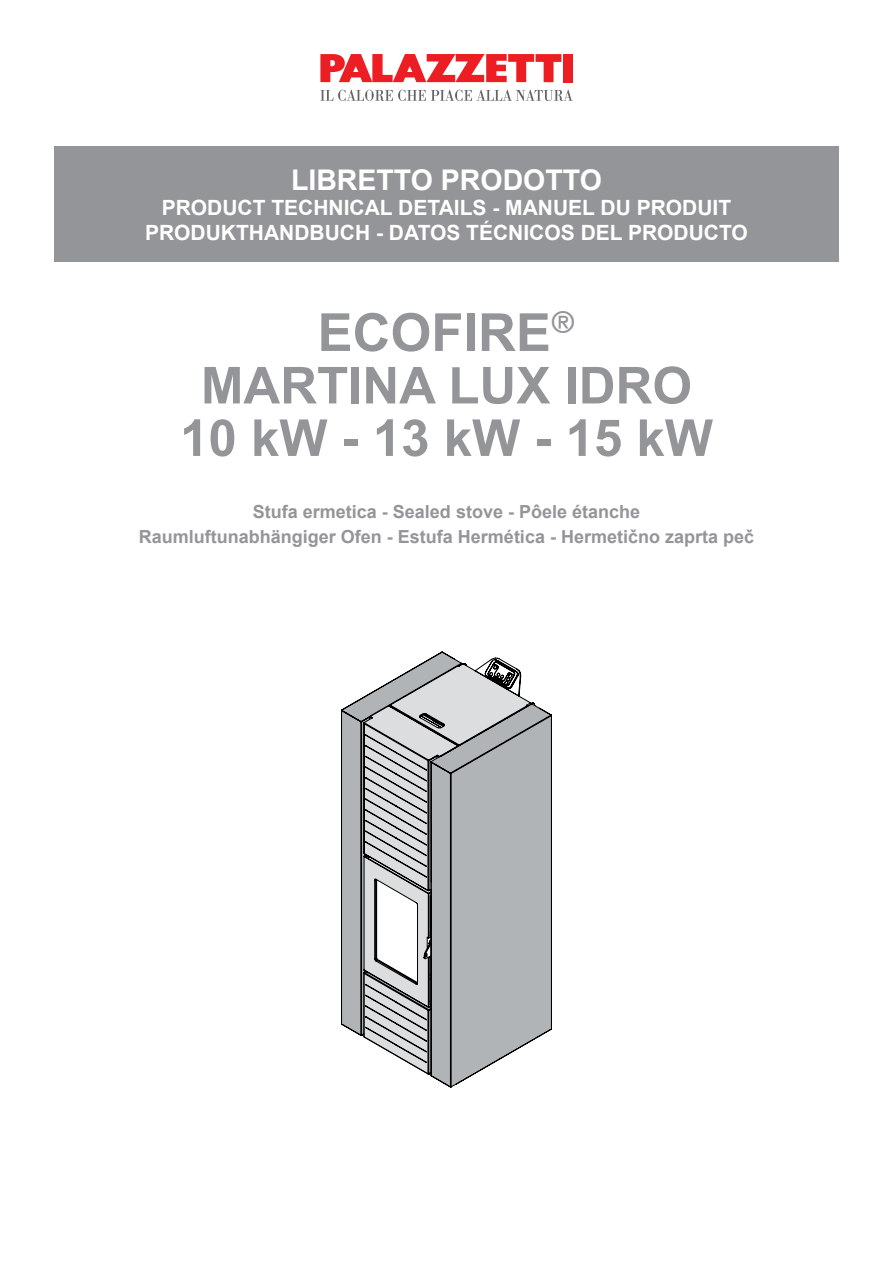
<style>
.page{position:relative;width:893px;height:1263px;background:#fff}
.page>*{position:absolute;margin:0;border:0;box-sizing:border-box;transform-origin:0 0}
.t1{font:700 52.5px "Arial";color:#939598}
.t2{font:700 51px/52.5px "Arial";color:#939598;text-align:center}
.t3{font:700 28.5px "Arial";color:#fff}
.t4{font:700 21px/25.2px "Arial";color:#fff;text-align:center}
.t5{font:700 18px/25.5px "Arial";color:#939598;text-align:center}
</style>
<div class="page">
<div style="left:563px;top:54px;width:9px;height:28px;background:#ed1d24"></div>
<svg style="left:320px;top:54px;width:241px;height:28px"></svg>
<svg style="left:320px;top:90px;width:253px;height:11px"></svg>
<svg style="left:342px;top:652px;width:209px;height:435px"></svg>
<div style="left:54px;top:147px;width:785px;height:115px;background:#939598"></div>
<h3 class="t3" style="left:291px;top:161px;width:312px">LIBRETTO PRODOTTO</h3>
<p class="t4" style="left:145px;top:195px;width:604px">PRODUCT TECHNICAL DETAILS - MANUEL DU PRODUIT<br>PRODUKTHANDBUCH - DATOS TÉCNICOS DEL PRODUCTO</p>
<h1 class="t1" style="left:318px;top:297px;width:259px">ECOFIRE<sup>®</sup></h1>
<h2 class="t2" style="left:180px;top:361px;width:534px">MARTINA LUX IDRO<br>10 kW - 13 kW - 15 kW</h2>
<p class="t5" style="left:139px;top:499px;width:617px">Stufa ermetica - Sealed stove - Pôele étanche<br>Raumluftunabhängiger Ofen - Estufa Hermética - Hermetično zaprta peč</p>
</div>
